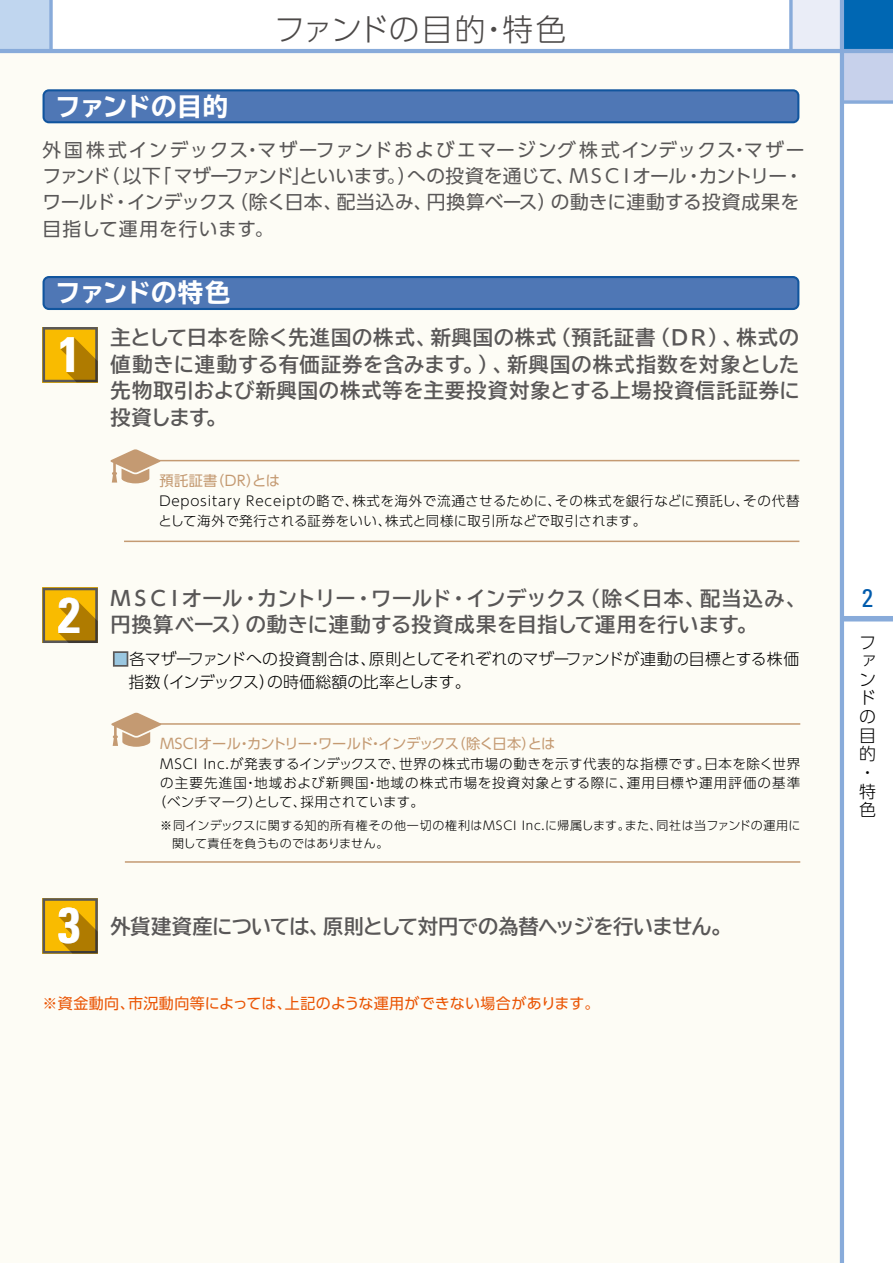
<style>
.page{position:relative;width:893px;height:1263px;background:#fff}
.page>*{position:absolute;margin:0;border:0;box-sizing:border-box;transform-origin:0 0}
.t1{font:700 condensed 49.95px "Univers";color:#fff}
.t2{font:300 30.75px "UD Shin Go Pro";letter-spacing:.005em;color:#4c4948}
.t3{font:700 expanded 25.5px "TBUD Go Std";letter-spacing:-.025em;color:#fff}
.t4{font:condensed 25.5px "Univers";color:#005bac}
.t5{font:700 20.25px/26.7px "TBUD Go Std";letter-spacing:.005em;color:#595757;text-align:justify}
.t6{font:700 20.25px "TBUD Go Std";letter-spacing:-.025em;color:#595757}
.t7{font:18.75px/26.2px "UD Shin Go Pro";letter-spacing:.02em;color:#595757}
.t8{font:300 16.95px/18.6px "UD Shin Go Pro";color:#000}
.t9{font:300 15.9px/23.4px "UD Shin Go Pro";letter-spacing:-.02em;color:#000}
.t10{font:15px "UD Shin Go Pro";letter-spacing:.025em;color:#ea5504}
.t11{font:14.25px "UD Shin Go Pro";letter-spacing:-.055em;color:#c49a72}
.t12{font:300 13.5px/20.2px "UD Shin Go Pro";letter-spacing:.05em;color:#000}
.t13{font:300 13.5px "UD Shin Go Pro";letter-spacing:.08em;color:#000}
.t14{font:300 13.5px "UD Shin Go Pro";letter-spacing:.01em;color:#000}
.t15{font:300 12px/18px "UD Shin Go Pro";letter-spacing:.03em;color:#000}
.s1{font-family:"UD Shin Go Pro";font-weight:500}
.s2{color:#9ac7e0}
</style>
<div class="page">
<div style="left:0;top:0;width:51px;height:51px;background:#c0d6ef"></div>
<div style="left:842px;top:0;width:51px;height:51px;background:#0067b3"></div>
<div style="left:842px;top:51px;width:51px;height:51px;background:#c7d1eb"></div>
<div style="left:791px;top:0;width:51px;height:51px;background:#eaedf7"></div>
<div style="left:842px;top:616px;width:51px;height:5px;background:#88abda"></div>
<div style="left:0;top:51px;width:842px;height:1212px;background:#fdfcf5"></div>
<hr style="left:840px;top:0;width:4px;height:1263px;background:#88abda">
<hr style="left:0;top:49px;width:893px;height:4px;background:#88abda">
<svg style="left:844px;top:100px;width:49px;height:4px"></svg>
<svg style="left:49px;top:0;width:4px;height:49px"></svg>
<svg style="left:789px;top:0;width:4px;height:49px"></svg>
<svg style="left:43px;top:89px;width:756px;height:34px;background:#4974b2"></svg>
<svg style="left:43px;top:276px;width:756px;height:34px;background:#4772b2"></svg>
<div style="left:113px;top:651px;width:15px;height:16px;border:2px solid #595757"></div>
<svg style="left:43px;top:588px;width:55px;height:55px;background:#c1900c"></svg>
<svg style="left:43px;top:327px;width:55px;height:55px;background:#ca990d"></svg>
<hr style="left:124px;top:460px;width:675px;height:1px;background:#c49a72">
<hr style="left:124px;top:541px;width:675px;height:1px;background:#c49a72">
<svg style="left:111px;top:449px;width:49px;height:34px"></svg>
<svg style="left:43px;top:898px;width:55px;height:55px;background:#c5930c"></svg>
<hr style="left:125px;top:723px;width:675px;height:2px;background:#c49a72">
<hr style="left:125px;top:861px;width:675px;height:2px;background:#c49a72">
<svg style="left:111px;top:713px;width:50px;height:34px"></svg>
<p class="t3" style="left:55px;top:92px;width:175px">ファンドの目的</p>
<h2 class="t2" style="left:274px;top:4px;width:294px">ファンドの目的・特色</h2>
<p class="t7" style="left:42px;top:136px;width:764px">外国株式インデックス・マザーファンドおよびエマージング株式インデックス・マザーファンド（以下「マザーファンド」といいます。）への投資を通じて、ＭＳＣＩオール・カントリー・ワールド・インデックス（除く日本、配当込み、円換算ベース）の動きに連動する投資成果を目指して運用を行います。</p>
<p class="t3" style="left:55px;top:279px;width:177px">ファンドの特色</p>
<h1 class="t1" style="left:58px;top:324px;width:24px">1</h1>
<h1 class="t1" style="left:58px;top:584px;width:24px">2</h1>
<h1 class="t1" style="left:58px;top:895px;width:24px">3</h1>
<p class="t5" style="left:111px;top:324px;width:691px">主として日本を除く先進国の株式、新興国の株式（預託証書（ＤＲ）、株式の値動きに連動する有価証券を含みます。）、新興国の株式指数を対象とした先物取引および新興国の株式等を主要投資対象とする上場投資信託証券に投資します。</p>
<p class="t11" style="left:159px;top:469px;width:122px">預託証書（ＤＲ）とは</p>
<p class="t12" style="left:159px;top:490px;width:642px">Depositary Receiptの略で、株式を海外で流通させるために、その株式を銀行などに預託し、その代替として海外で発行される証券をいい、株式と同様に取引所などで取引されます。</p>
<p class="t5" style="left:111px;top:585px;width:697px"><span class="s1">ＭＳＣＩ</span>オール・カントリー・ワールド・インデックス（除く日本、配当込み、円換算ベース）の動きに連動する投資成果を目指して運用を行います。</p>
<p class="t9" style="left:129px;top:647px;width:672px;text-indent:-16px"><span class="s2">■</span>各マザーファンドへの投資割合は、原則としてそれぞれのマザーファンドが連動の目標とする株価指数（インデックス）の時価総額の比率とします。</p>
<p class="t11" style="left:160px;top:732px;width:397px">ＭＳＣＩオール・カントリー・ワールド・インデックス（除く日本）とは</p>
<p class="t12" style="left:160px;top:753px;width:641px">MSCI Inc.が発表するインデックスで、世界の株式市場の動きを示す代表的な指標です。日本を除く世界</p>
<p class="t13" style="left:160px;top:772px;width:642px">の主要先進国・地域および新興国・地域の株式市場を投資対象とする際に、運用目標や運用評価の基準</p>
<p class="t14" style="left:153px;top:791px;width:273px">（ベンチマーク）として、採用されています。</p>
<p class="t15" style="left:172px;top:815px;width:630px;text-indent:-12px">※同インデックスに関する知的所有権その他一切の権利はMSCI Inc.に帰属します。また、同社は当ファンドの運用に関して責任を負うものではありません。</p>
<p class="t6" style="left:111px;top:910px;width:622px">外貨建資産については、原則として対円での為替ヘッジを行いません。</p>
<p class="t10" style="left:43px;top:991px;width:558px">※資金動向、市況動向等によっては、上記のような運用ができない場合があります。</p>
<p class="t4" style="left:862px;top:582px;width:13px">2</p>
<p class="t8" style="left:859px;top:632px;width:18px">ファンドの目的・特色</p>
</div>
